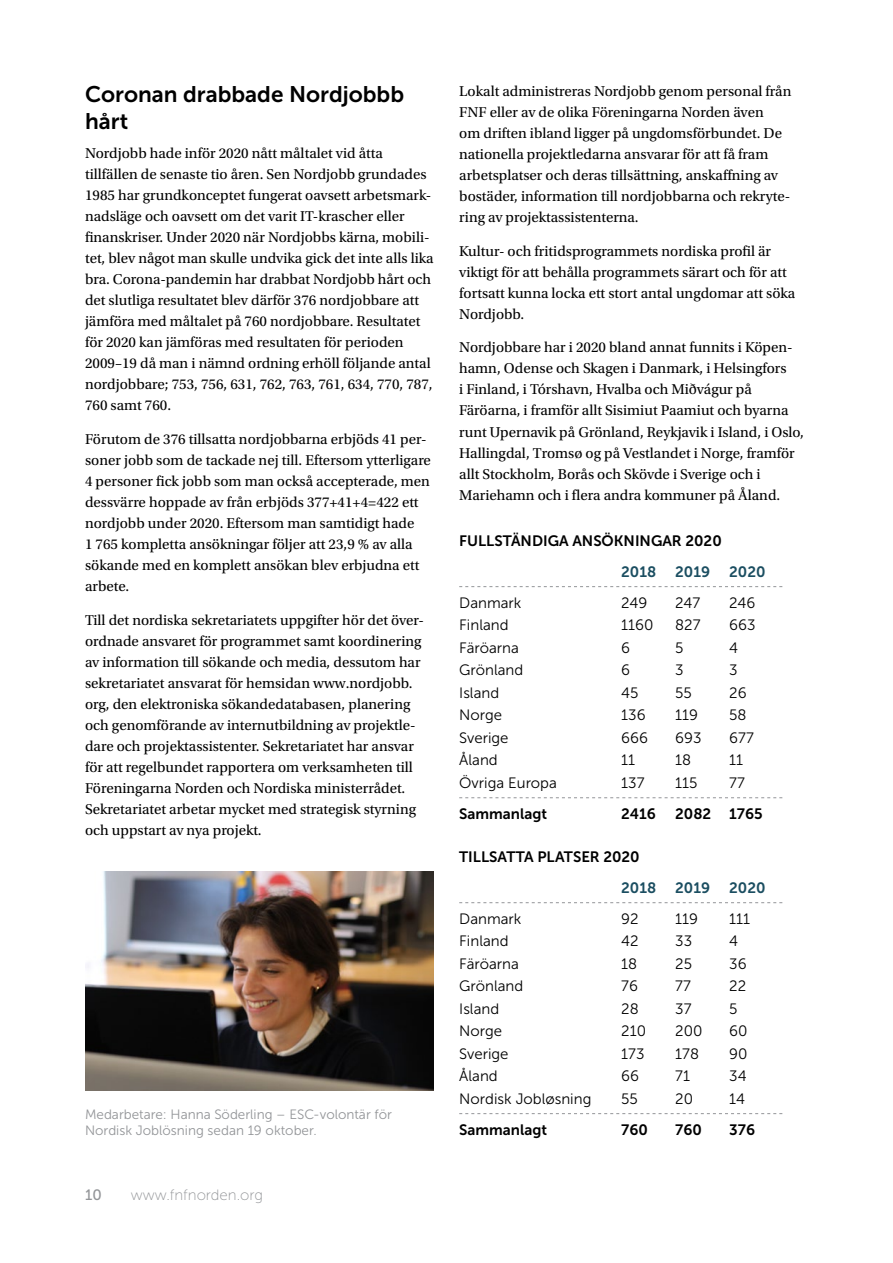
<style>
.page{position:relative;width:893px;height:1263px;background:#fff}
.page>*{position:absolute;margin:0;border:0;box-sizing:border-box;transform-origin:0 0}
.t1{font:22.5px/27px "Museo Sans 700";color:#000}
.t2{font:15px/21px "Utopia Std";color:#000}
.t3{font:15px "Museo Sans 300";color:#000}
.t4{font:15px "Museo Sans 700";color:#000}
.t5{font:15px "Museo Sans 700";color:#1b4e61}
.t6{font:15px "Museo Sans 100";color:#939598}
.t7{font:15px "Museo Sans 500";color:#939598}
.t8{font:13.5px/16.5px "Museo Sans 300";color:#939598}
</style>
<div class="page">
<svg style="left:459px;top:586px;width:323px;height:1px"></svg>
<svg style="left:459px;top:902px;width:323px;height:1px"></svg>
<svg style="left:459px;top:797px;width:323px;height:1px"></svg>
<svg style="left:459px;top:1113px;width:323px;height:1px"></svg>
<img style="left:85px;top:872px;width:349px;height:218px">
<h1 class="t1" style="left:85px;top:81px;width:321px">Coronan drabbade Nordjobbb hårt</h1>
<p class="t2" style="left:85px;top:143px;width:350px">Nordjobb hade inför 2020 nått måltalet vid åtta tillfällen de senaste tio åren. Sen Nordjobb grundades 1985 har grundkonceptet fungerat oavsett arbetsmark&shy;nadsläge och oavsett om det varit IT-krascher eller finanskriser. Under 2020 när Nordjobbs kärna, mobili&shy;tet, blev något man skulle undvika gick det inte alls lika bra. Corona-pandemin har drabbat Nordjobb hårt och det slutliga resultatet blev därför 376 nordjobbare att jämföra med måltalet på 760 nordjobbare. Resultatet för 2020 kan jämföras med resultaten för perioden 2009–19 då man i nämnd ordning erhöll följande antal nordjobbare; 753, 756, 631, 762, 763, 761, 634, 770, 787, 760 samt 760.</p>
<p class="t2" style="left:85px;top:429px;width:347px">Förutom de 376 tillsatta nordjobbarna erbjöds 41 per&shy;soner jobb som de tackade nej till. Eftersom ytterligare 4 personer fick jobb som man också accepterade, men dessvärre hoppade av från erbjöds 377+41+4=422 ett nordjobb under 2020. Eftersom man samtidigt hade<br>1 765 kompletta ansökningar följer att 23,9 % av alla sökande med en komplett ansökan blev erbjudna ett arbete.</p>
<p class="t2" style="left:85px;top:610px;width:340px">Till det nordiska sekretariatets uppgifter hör det över&shy;ordnade ansvaret för programmet samt koordinering av information till sökande och media, dessutom har sekretariatet ansvarat för hemsidan www.nordjobb. org, den elektroniska sökandedatabasen, planering och genomförande av internutbildning av projektle&shy;dare och projektassistenter. Sekretariatet har ansvar för att regelbundet rapportera om verksamheten till Föreningarna Norden och Nordiska ministerrådet.<br>Sekretariatet arbetar mycket med strategisk styrning och uppstart av nya projekt.</p>
<p class="t8" style="left:85px;top:1106px;width:308px">Medarbetare: Hanna Söderling – ESC-volontär för<br>Nordisk Joblösning sedan 19 oktober.</p>
<p class="t7" style="left:85px;top:1186px;width:18px">10</p>
<p class="t6" style="left:131px;top:1187px;width:134px">www.fnfnorden.org</p>
<p class="t2" style="left:459px;top:81px;width:334px">Lokalt administreras Nordjobb genom personal från FNF eller av de olika Föreningarna Norden även<br>om driften ibland ligger på ungdomsförbundet. De nationella projektledarna ansvarar för att få fram arbetsplatser och deras tillsättning, anskaffning av bostäder, information till nordjobbarna och rekryte&shy;ring av projektassistenterna.</p>
<p class="t2" style="left:459px;top:241px;width:338px">Kultur- och fritidsprogrammets nordiska profil är viktigt för att behålla programmets särart och för att fortsatt kunna locka ett stort antal ungdomar att söka Nordjobb.</p>
<p class="t2" style="left:459px;top:337px;width:346px">Nordjobbare har i 2020 bland annat funnits i Köpen&shy;hamn, Odense och Skagen i Danmark, i Helsingfors<br>i Finland, i Tórshavn, Hvalba och Miðvágur på Färöarna, i framför allt Sisimiut Paamiut och byarna runt Upernavik på Grönland, Reykjavik i Island, i Oslo, Hallingdal, Tromsø og på Vestlandet i Norge, framför allt Stockholm, Borås och Skövde i Sverige och i Mariehamn och i flera andra kommuner på Åland.</p>
<p class="t4" style="left:459px;top:532px;width:264px">FULLSTÄNDIGA ANSÖKNINGAR 2020</p>
<p class="t5" style="left:621px;top:563px;width:36px">2018</p>
<p class="t5" style="left:675px;top:563px;width:36px">2019</p>
<p class="t5" style="left:729px;top:563px;width:38px">2020</p>
<p class="t3" style="left:459px;top:594px;width:64px">Danmark</p>
<p class="t3" style="left:621px;top:594px;width:28px">249</p>
<p class="t3" style="left:675px;top:594px;width:26px">247</p>
<p class="t3" style="left:729px;top:594px;width:28px">246</p>
<p class="t3" style="left:459px;top:617px;width:51px">Finland</p>
<p class="t3" style="left:621px;top:617px;width:34px">1160</p>
<p class="t3" style="left:675px;top:617px;width:27px">827</p>
<p class="t3" style="left:729px;top:617px;width:28px">663</p>
<p class="t3" style="left:459px;top:639px;width:61px">Färöarna</p>
<p class="t3" style="left:621px;top:639px;width:10px">6</p>
<p class="t3" style="left:675px;top:639px;width:10px">5</p>
<p class="t3" style="left:729px;top:639px;width:10px">4</p>
<p class="t3" style="left:459px;top:662px;width:66px">Grönland</p>
<p class="t3" style="left:621px;top:662px;width:10px">6</p>
<p class="t3" style="left:675px;top:662px;width:10px">3</p>
<p class="t3" style="left:729px;top:662px;width:10px">3</p>
<p class="t3" style="left:459px;top:684px;width:41px">Island</p>
<p class="t3" style="left:621px;top:684px;width:19px">45</p>
<p class="t3" style="left:675px;top:684px;width:18px">55</p>
<p class="t3" style="left:729px;top:684px;width:19px">26</p>
<p class="t3" style="left:459px;top:707px;width:44px">Norge</p>
<p class="t3" style="left:621px;top:707px;width:26px">136</p>
<p class="t3" style="left:675px;top:707px;width:24px">119</p>
<p class="t3" style="left:729px;top:707px;width:19px">58</p>
<p class="t3" style="left:459px;top:729px;width:51px">Sverige</p>
<p class="t3" style="left:621px;top:729px;width:28px">666</p>
<p class="t3" style="left:675px;top:729px;width:28px">693</p>
<p class="t3" style="left:729px;top:729px;width:26px">677</p>
<p class="t3" style="left:459px;top:752px;width:40px">Åland</p>
<p class="t3" style="left:621px;top:752px;width:15px">11</p>
<p class="t3" style="left:675px;top:752px;width:18px">18</p>
<p class="t3" style="left:729px;top:752px;width:15px">11</p>
<p class="t3" style="left:459px;top:774px;width:99px">Övriga Europa</p>
<p class="t3" style="left:621px;top:774px;width:25px">137</p>
<p class="t3" style="left:675px;top:774px;width:24px">115</p>
<p class="t3" style="left:729px;top:774px;width:17px">77</p>
<p class="t4" style="left:459px;top:805px;width:89px">Sammanlagt</p>
<p class="t4" style="left:621px;top:805px;width:36px">2416</p>
<p class="t4" style="left:675px;top:805px;width:89px">2082 1765</p>
<p class="t4" style="left:459px;top:848px;width:182px">TILLSATTA PLATSER 2020</p>
<p class="t5" style="left:621px;top:879px;width:36px">2018</p>
<p class="t5" style="left:675px;top:879px;width:36px">2019</p>
<p class="t5" style="left:729px;top:879px;width:38px">2020</p>
<p class="t3" style="left:459px;top:910px;width:64px">Danmark</p>
<p class="t3" style="left:621px;top:910px;width:19px">92</p>
<p class="t3" style="left:675px;top:910px;width:24px">119</p>
<p class="t3" style="left:729px;top:910px;width:22px">111</p>
<p class="t3" style="left:459px;top:933px;width:51px">Finland</p>
<p class="t3" style="left:621px;top:933px;width:19px">42</p>
<p class="t3" style="left:675px;top:933px;width:18px">33</p>
<p class="t3" style="left:729px;top:933px;width:10px">4</p>
<p class="t3" style="left:459px;top:955px;width:61px">Färöarna</p>
<p class="t3" style="left:621px;top:955px;width:18px">18</p>
<p class="t3" style="left:675px;top:955px;width:18px">25</p>
<p class="t3" style="left:729px;top:955px;width:19px">36</p>
<p class="t3" style="left:459px;top:978px;width:66px">Grönland</p>
<p class="t3" style="left:621px;top:978px;width:18px">76</p>
<p class="t3" style="left:675px;top:978px;width:17px">77</p>
<p class="t3" style="left:729px;top:978px;width:18px">22</p>
<p class="t3" style="left:459px;top:1000px;width:41px">Island</p>
<p class="t3" style="left:621px;top:1000px;width:19px">28</p>
<p class="t3" style="left:675px;top:1000px;width:18px">37</p>
<p class="t3" style="left:729px;top:1000px;width:10px">5</p>
<p class="t3" style="left:459px;top:1023px;width:44px">Norge</p>
<p class="t3" style="left:621px;top:1023px;width:26px">210</p>
<p class="t3" style="left:675px;top:1023px;width:29px">200</p>
<p class="t3" style="left:729px;top:1023px;width:20px">60</p>
<p class="t3" style="left:459px;top:1045px;width:51px">Sverige</p>
<p class="t3" style="left:621px;top:1045px;width:25px">173</p>
<p class="t3" style="left:675px;top:1045px;width:25px">178</p>
<p class="t3" style="left:729px;top:1045px;width:20px">90</p>
<p class="t3" style="left:459px;top:1068px;width:40px">Åland</p>
<p class="t3" style="left:621px;top:1068px;width:19px">66</p>
<p class="t3" style="left:675px;top:1068px;width:16px">71</p>
<p class="t3" style="left:729px;top:1068px;width:19px">34</p>
<p class="t3" style="left:459px;top:1090px;width:134px">Nordisk Jobløsning</p>
<p class="t3" style="left:621px;top:1090px;width:18px">55</p>
<p class="t3" style="left:675px;top:1090px;width:19px">20</p>
<p class="t3" style="left:729px;top:1090px;width:17px">14</p>
<p class="t4" style="left:459px;top:1121px;width:89px">Sammanlagt</p>
<p class="t4" style="left:621px;top:1121px;width:28px">760</p>
<p class="t4" style="left:675px;top:1121px;width:28px">760</p>
<p class="t4" style="left:729px;top:1121px;width:27px">376</p>
</div>
